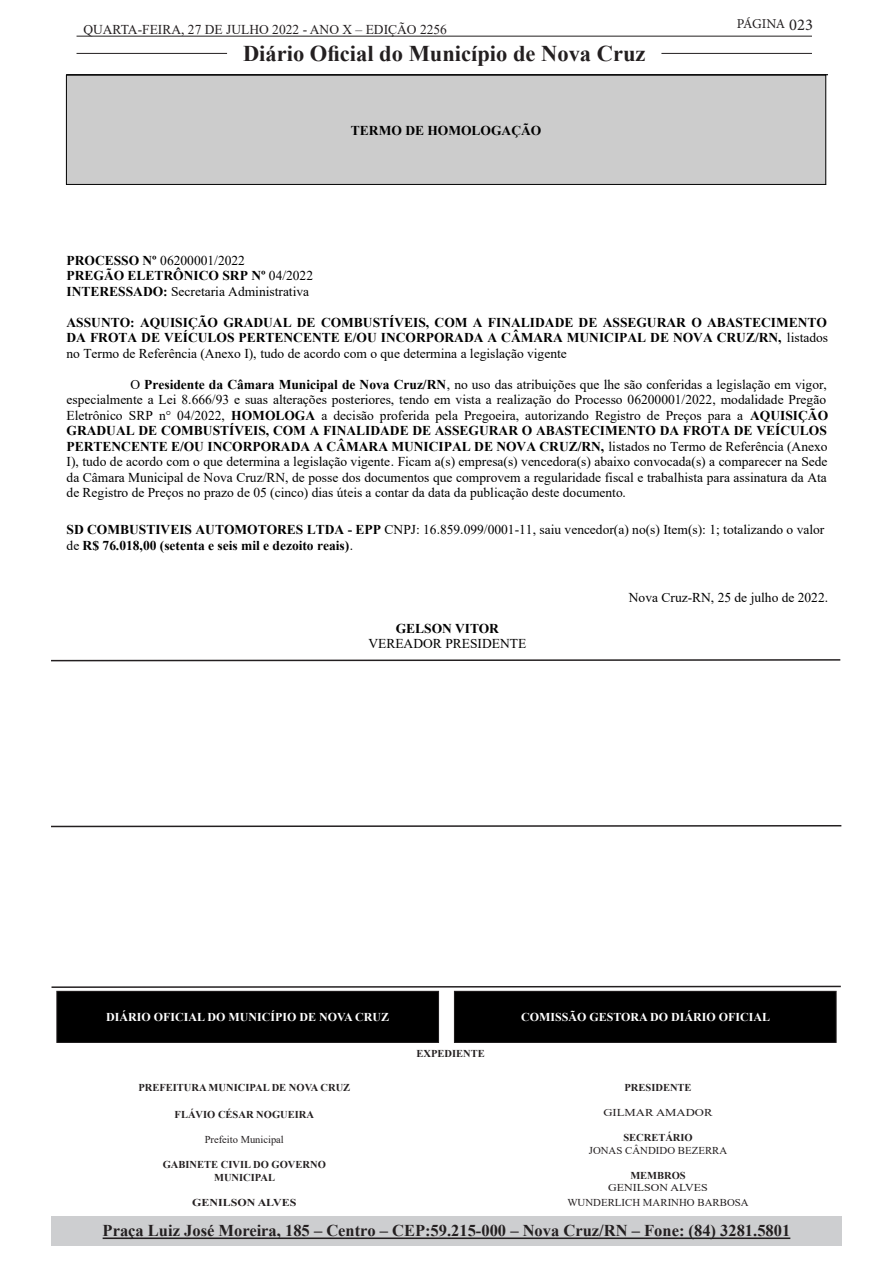
<style>
.page{position:relative;width:893px;height:1263px;background:#fff}
.page>*{position:absolute;margin:0;border:0;box-sizing:border-box;transform-origin:0 0}
.t1{font:700 22.5px "Times New Roman";color:#231f20}
.t2{font:700 16.5px "Times New Roman";color:#231f20}
.t3{font:13.5px/15.5px "Times New Roman";color:#000}
.t4{font:700 13.5px/15.6px "Times New Roman";color:#000;text-align:justify}
.t5{font:13.5px "Times New Roman";color:#231f20}
.t6{font:13.5px "Minion Pro";letter-spacing:-.03em;color:#231f20}
.t7{font:700 12px "Times New Roman";color:#fff}
.t8{font:700 10.5px/12.6px "Times New Roman";color:#231f20;text-align:center}
.t9{font:10.5px "Times New Roman";color:#231f20}
.t10{font:10.5px "Times New Roman";color:#231f20;scale:1.14 1}
.t11{font:700 10.5px "Times New Roman";color:#231f20;scale:1.14 1}
.t12{font:10.5px "Times New Roman";color:#231f20;scale:1.21 1}
.s1{font-size:16.5px}
.s2{font-weight:700}
.s3{font-weight:400}
</style>
<div class="page">
<hr style="left:77px;top:36px;width:735px;height:1px;background:#231f20">
<hr style="left:77px;top:53px;width:150px;height:1px;background:#231f20">
<hr style="left:661px;top:53px;width:151px;height:1px;background:#231f20">
<div style="left:51px;top:1216px;width:791px;height:29px;background:#cdced0"></div>
<hr style="left:103px;top:1237px;width:687px;height:2px;background:#231f20">
<div style="left:454px;top:991px;width:382px;height:51px;background:#000"></div>
<div style="left:454px;top:991px;width:383px;height:52px;border:1px solid #231f20"></div>
<div style="left:57px;top:991px;width:382px;height:51px;background:#000"></div>
<div style="left:56px;top:991px;width:383px;height:52px;border:1px solid #231f20"></div>
<svg style="left:51px;top:985px;width:790px;height:3px"></svg>
<div style="left:66px;top:75px;width:760px;height:109px;background:#ccc"></div>
<hr style="left:66px;top:75px;width:760px;height:1px;background:#000">
<hr style="left:66px;top:184px;width:760px;height:1px;background:#000">
<hr style="left:66px;top:75px;width:1px;height:110px;background:#000">
<hr style="left:825px;top:75px;width:1px;height:110px;background:#000">
<hr style="left:66px;top:74px;width:762px;height:1px;background:#000">
<svg style="left:51px;top:659px;width:790px;height:3px"></svg>
<svg style="left:51px;top:825px;width:791px;height:3px"></svg>
<p class="t5" style="left:83px;top:20px;width:365px">QUARTA-FEIRA, 27 DE JULHO 2022 - ANO X – EDIÇÃO 2256</p>
<h1 class="t1" style="left:243px;top:37px;width:404px">Diário Oficial do Município de Nova Cruz</h1>
<p class="t4" style="left:351px;top:122px;width:192px">TERMO DE HOMOLOGAÇÃO</p>
<p class="t6" style="left:737px;top:15px;width:78px">PÁGINA <span class="s1">023</span></p>
<p class="t3" style="left:67px;top:254px;width:248px"><span class="s2">PROCESSO Nº</span> 06200001/2022<br><span class="s2">PREGÃO ELETRÔNICO SRP Nº</span> 04/2022<br><span class="s2">INTERESSADO:</span> Secretaria Administrativa</p>
<p class="t4" style="left:67px;top:314px;width:763px">ASSUNTO: AQUISIÇÃO GRADUAL DE COMBUSTÍVEIS, COM A FINALIDADE DE ASSEGURAR O ABASTECIMENTO DA FROTA DE VEÍCULOS PERTENCENTE E/OU INCORPORADA A CÂMARA MUNICIPAL DE NOVA CRUZ/RN, <span class="s3">listados no Termo de Referência (Anexo I), tudo de acordo com o que determina a legislação vigente</span></p>
<p class="t3" style="left:67px;top:378px;width:763px;text-indent:64px">O <span class="s2">Presidente da Câmara Municipal de Nova Cruz/RN</span>, no uso das atribuições que lhe são conferidas a legislação em vigor, especialmente a Lei 8.666/93 e suas alterações posteriores, tendo em vista a realização do Processo 06200001/2022, modalidade Pregão Eletrônico SRP n° 04/2022, <span class="s2">HOMOLOGA</span> a decisão proferida pela Pregoeira, autorizando Registro de Preços para a <span class="s2">AQUISIÇÃO GRADUAL DE COMBUSTÍVEIS, COM A FINALIDADE DE ASSEGURAR O ABASTECIMENTO DA FROTA DE VEÍCULOS PERTENCENTE E/OU INCORPORADA A CÂMARA MUNICIPAL DE NOVA CRUZ/RN,</span> listados no Termo de Referência (Anexo I), tudo de acordo com o que determina a legislação vigente. Ficam a(s) empresa(s) vencedora(s) abaixo convocada(s) a comparecer na Sede da Câmara Municipal de Nova Cruz/RN, de posse dos documentos que comprovem a regularidade fiscal e trabalhista para assinatura da Ata de Registro de Preços no prazo de 05 (cinco) dias úteis a contar da data da publicação deste documento.</p>
<p class="t4" style="left:67px;top:522px;width:759px">SD COMBUSTIVEIS AUTOMOTORES LTDA - EPP <span class="s3">CNPJ: 16.859.099/0001-11, saiu vencedor(a) no(s) Item(s): 1; totalizando o valor de</span> R$ 76.018,00 (setenta e seis mil e dezoito reais)<span class="s3">.</span></p>
<p class="t3" style="left:629px;top:591px;width:201px">Nova Cruz-RN, 25 de julho de 2022.</p>
<p class="t4" style="left:396px;top:620px;width:105px">GELSON VITOR</p>
<p class="t3" style="left:368px;top:637px;width:159px">VEREADOR PRESIDENTE</p>
<p class="t7" style="left:106px;top:1008px;width:285px">DIÁRIO OFICIAL DO MUNICÍPIO DE NOVA CRUZ</p>
<p class="t7" style="left:521px;top:1008px;width:251px">COMISSÃO GESTORA DO DIÁRIO OFICIAL</p>
<p class="t8" style="left:416px;top:1047px;width:70px">EXPEDIENTE</p>
<p class="t8" style="left:624px;top:1080px;width:69px">PRESIDENTE</p>
<p class="t12" style="left:603px;top:1105px;width:92px">GILMAR AMADOR</p>
<p class="t8" style="left:623px;top:1131px;width:71px">SECRETÁRIO</p>
<p class="t9" style="left:589px;top:1143px;width:140px">JONAS CÂNDIDO BEZERRA</p>
<p class="t8" style="left:630px;top:1169px;width:57px">MEMBROS</p>
<p class="t10" style="left:608px;top:1180px;width:89px">GENILSON ALVES</p>
<p class="t9" style="left:567px;top:1195px;width:183px">WUNDERLICH MARINHO BARBOSA</p>
<p class="t8" style="left:138px;top:1081px;width:213px">PREFEITURA MUNICIPAL DE NOVA CRUZ</p>
<p class="t8" style="left:175px;top:1108px;width:141px">FLÁVIO CÉSAR NOGUEIRA</p>
<p class="t9" style="left:205px;top:1132px;width:81px">Prefeito Municipal</p>
<p class="t8" style="left:163px;top:1158px;width:165px">GABINETE CIVIL DO GOVERNO<br>MUNICIPAL</p>
<p class="t11" style="left:192px;top:1195px;width:93px">GENILSON ALVES</p>
<p class="t2" style="left:103px;top:1219px;width:689px">Praça Luiz José Moreira, 185 – Centro – CEP:59.215-000 – Nova Cruz/RN – Fone: (84) 3281.5801</p>
</div>
